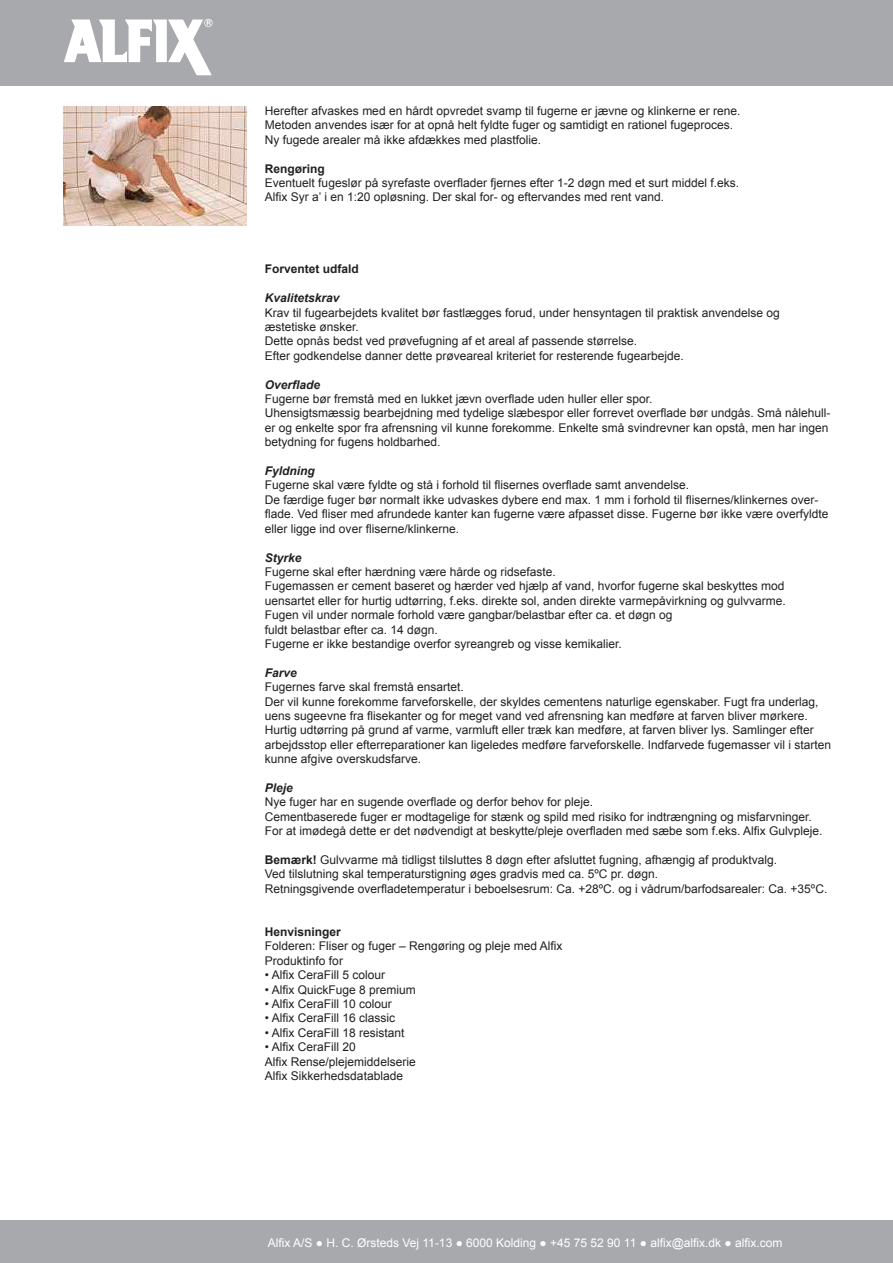
<style>
.page{position:relative;width:893px;height:1263px;background:#fff}
.page>*{position:absolute;margin:0;border:0;box-sizing:border-box;transform-origin:0 0}
.Brødtekst{font:12px/14.4px "Arial";color:#231f20}
.t1{font:12px "Arial";color:#fff}
.Brødtekst-2{font:italic 700 12px "Arial";color:#231f20}
.Brødtekst-3{font:700 12px "Arial";color:#231f20}
.s1{font-weight:700}
</style>
<div class="page">
<div style="left:0;top:0;width:893px;height:85px;background:#a8a9ad"></div>
<div style="left:0;top:1220px;width:893px;height:43px;background:#a8a9ad"></div>
<svg style="left:64px;top:19px;width:149px;height:56px"></svg>
<img style="left:64px;top:106px;width:183px;height:119px">
<p class="Brødtekst" style="left:265px;top:104px;width:477px">Herefter afvaskes med en hårdt opvredet svamp til fugerne er jævne og klinkerne er rene.</p>
<p class="Brødtekst" style="left:265px;top:118px;width:470px">Metoden anvendes især for at opnå helt fyldte fuger og samtidigt en rationel fugeproces.</p>
<p class="Brødtekst" style="left:265px;top:133px;width:278px">Ny fugede arealer må ikke afdækkes med plastfolie.</p>
<p class="Brødtekst-3" style="left:265px;top:160px;width:61px">Rengøring</p>
<p class="Brødtekst" style="left:265px;top:176px;width:476px">Eventuelt fugeslør på syrefaste overflader fjernes efter 1-2 døgn med et surt middel f.eks.</p>
<p class="Brødtekst" style="left:265px;top:190px;width:401px">Alfix Syr a’ i en 1:20 opløsning. Der skal for- og eftervandes med rent vand.</p>
<p class="Brødtekst-3" style="left:265px;top:261px;width:96px">Forventet udfald</p>
<p class="Brødtekst-2" style="left:265px;top:290px;width:76px">Kvalitetskrav</p>
<p class="Brødtekst" style="left:265px;top:305px;width:516px">Krav til fugearbejdets kvalitet bør fastlægges forud, under hensyntagen til praktisk anvendelse og æstetiske ønsker.</p>
<p class="Brødtekst" style="left:265px;top:334px;width:374px">Dette opnås bedst ved prøvefugning af et areal af passende størrelse.</p>
<p class="Brødtekst" style="left:265px;top:349px;width:420px">Efter godkendelse danner dette prøveareal kriteriet for resterende fugearbejde.</p>
<p class="Brødtekst-2" style="left:265px;top:376px;width:57px">Overflade</p>
<p class="Brødtekst" style="left:265px;top:392px;width:389px">Fugerne bør fremstå med en lukket jævn overflade uden huller eller spor.</p>
<p class="Brødtekst" style="left:265px;top:406px;width:567px">Uhensigtsmæssig bearbejdning med tydelige slæbespor eller forrevet overflade bør undgås. Små nålehull&shy;er og enkelte spor fra afrensning vil kunne forekomme. Enkelte små svindrevner kan opstå, men har ingen betydning for fugens holdbarhed.</p>
<p class="Brødtekst-2" style="left:265px;top:463px;width:52px">Fyldning</p>
<p class="Brødtekst" style="left:265px;top:478px;width:426px">Fugerne skal være fyldte og stå i forhold til flisernes overflade samt anvendelse.</p>
<p class="Brødtekst" style="left:265px;top:493px;width:565px">De færdige fuger bør normalt ikke udvaskes dybere end max. 1 mm i forhold til flisernes/klinkernes over&shy;flade. Ved fliser med afrundede kanter kan fugerne være afpasset disse. Fugerne bør ikke være overfyldte eller ligge ind over fliserne/klinkerne.</p>
<p class="Brødtekst-2" style="left:265px;top:549px;width:38px">Styrke</p>
<p class="Brødtekst" style="left:265px;top:565px;width:292px">Fugerne skal efter hærdning være hårde og ridsefaste.</p>
<p class="Brødtekst" style="left:265px;top:579px;width:521px">Fugemassen er cement baseret og hærder ved hjælp af vand, hvorfor fugerne skal beskyttes mod</p>
<p class="Brødtekst" style="left:265px;top:593px;width:522px">uensartet eller for hurtig udtørring, f.eks. direkte sol, anden direkte varmepåvirkning og gulvvarme.</p>
<p class="Brødtekst" style="left:265px;top:608px;width:409px">Fugen vil under normale forhold være gangbar/belastbar efter ca. et døgn og</p>
<p class="Brødtekst" style="left:265px;top:622px;width:174px">fuldt belastbar efter ca. 14 døgn.</p>
<p class="Brødtekst" style="left:265px;top:637px;width:358px">Fugerne er ikke bestandige overfor syreangreb og visse kemikalier.</p>
<p class="Brødtekst-2" style="left:265px;top:664px;width:34px">Farve</p>
<p class="Brødtekst" style="left:265px;top:680px;width:200px">Fugernes farve skal fremstå ensartet.</p>
<p class="Brødtekst" style="left:265px;top:694px;width:568px">Der vil kunne forekomme farveforskelle, der skyldes cementens naturlige egenskaber. Fugt fra underlag, uens sugeevne fra flisekanter og for meget vand ved afrensning kan medføre at farven bliver mørkere.<br>Hurtig udtørring på grund af varme, varmluft eller træk kan medføre, at farven bliver lys. Samlinger efter arbejdsstop eller efterreparationer kan ligeledes medføre farveforskelle. Indfarvede fugemasser vil i starten kunne afgive overskudsfarve.</p>
<p class="Brødtekst-2" style="left:265px;top:780px;width:30px">Pleje</p>
<p class="Brødtekst" style="left:265px;top:795px;width:330px">Nye fuger har en sugende overflade og derfor behov for pleje.</p>
<p class="Brødtekst" style="left:265px;top:809px;width:559px">Cementbaserede fuger er modtagelige for stænk og spild med risiko for indtrængning og misfarvninger.<br>For at imødegå dette er det nødvendigt at beskytte/pleje overfladen med sæbe som f.eks. Alfix Gulvpleje.</p>
<p class="Brødtekst" style="left:265px;top:853px;width:514px"><span class="s1">Bemærk!</span> Gulvvarme må tidligst tilsluttes 8 døgn efter afsluttet fugning, afhængig af produktvalg.</p>
<p class="Brødtekst" style="left:265px;top:867px;width:395px">Ved tilslutning skal temperaturstigning øges gradvis med ca. 5ºC pr. døgn.</p>
<p class="Brødtekst" style="left:265px;top:881px;width:564px">Retningsgivende overfladetemperatur i beboelsesrum: Ca. +28ºC. og i vådrum/barfodsarealer: Ca. +35ºC.</p>
<p class="Brødtekst-3" style="left:265px;top:924px;width:78px">Henvisninger</p>
<p class="Brødtekst" style="left:265px;top:939px;width:299px">Folderen: Fliser og fuger – Rengøring og pleje med Alfix</p>
<p class="Brødtekst" style="left:265px;top:953px;width:80px">Produktinfo for</p>
<p class="Brødtekst" style="left:265px;top:968px;width:122px">• Alfix CeraFill 5 colour</p>
<p class="Brødtekst" style="left:265px;top:982px;width:152px">• Alfix QuickFuge 8 premium</p>
<p class="Brødtekst" style="left:265px;top:997px;width:128px">• Alfix CeraFill 10 colour</p>
<p class="Brødtekst" style="left:265px;top:1011px;width:132px">• Alfix CeraFill 16 classic</p>
<p class="Brødtekst" style="left:265px;top:1025px;width:141px">• Alfix CeraFill 18 resistant</p>
<p class="Brødtekst" style="left:265px;top:1040px;width:92px">• Alfix CeraFill 20</p>
<p class="Brødtekst" style="left:265px;top:1054px;width:152px">Alfix Rense/plejemiddelserie</p>
<p class="Brødtekst" style="left:265px;top:1069px;width:140px">Alfix Sikkerhedsdatablade</p>
<p class="t1" style="left:268px;top:1235px;width:516px">Alfix A/S ● H. C. Ørsteds Vej 11-13 ● 6000 Kolding ● +45 75 52 90 11 ● alfix@alfix.dk ● alfix.com</p>
</div>
